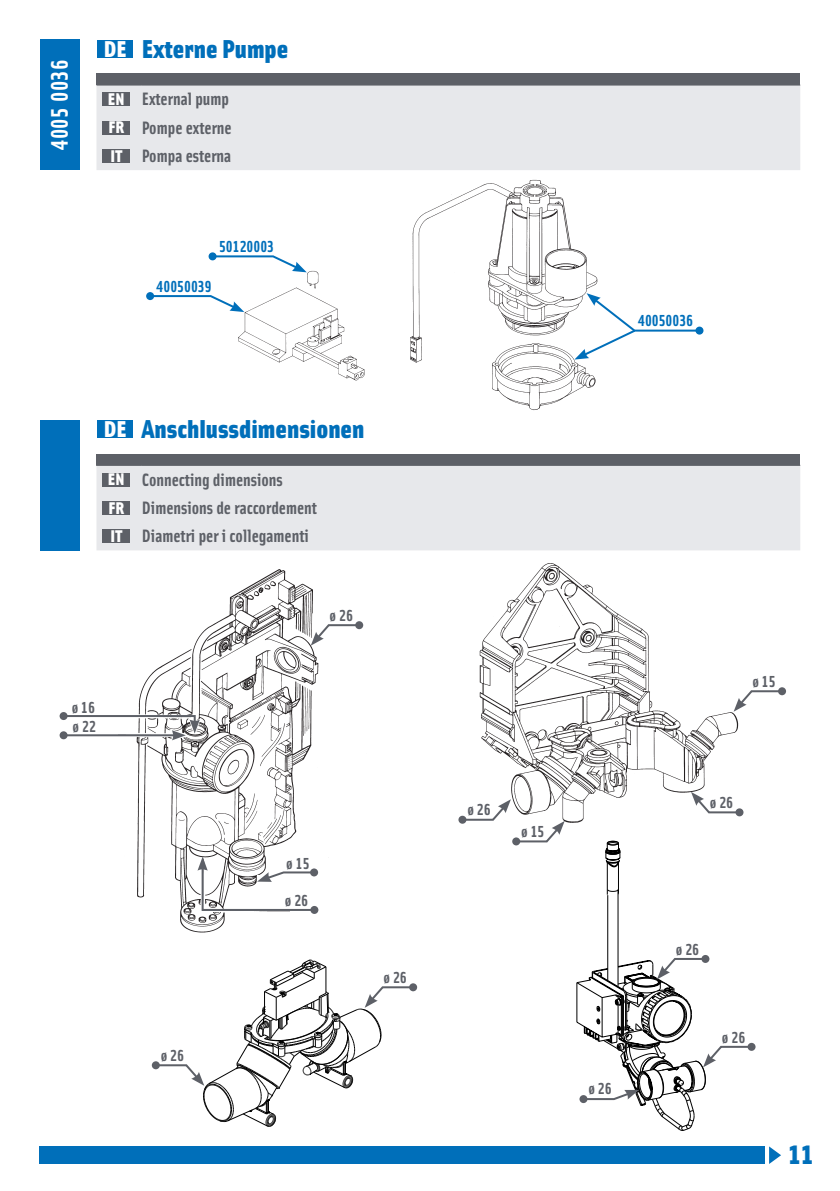
<style>
.page{position:relative;width:840px;height:1191px;background:#fff}
.page>*{position:absolute;margin:0;border:0;box-sizing:border-box;transform-origin:0 0}
.t1{font:26.8px "Solex Black Lining";color:#006fba}
.t2{font:26px "Solex Black Lining";color:#006fba}
.t3{font:24px "Solex Bold Lining";letter-spacing:.02em;color:#fff}
.t4{font:18px/28.4px "Solex Bold Lining";color:#5d6067}
.t5{font:16px/19.2px "Solex Bold Lining";color:#5d6067}
.t6{font:16px "Solex Bold Lining";color:#006fba}
.s1{font-size:23px;color:#fff}
.s2{font-family:"Solex Black Lining";font-size:17px;color:#fff}
</style>
<div class="page">
<img style="left:238px;top:270px;width:127px;height:111px">
<img style="left:410px;top:179px;width:188px;height:232px">
<img style="left:136px;top:569px;width:183px;height:364px">
<img style="left:479px;top:563px;width:261px;height:260px">
<div style="left:290px;top:894px;width:23px;height:25px;background:#fff"></div>
<svg style="left:574px;top:293px;width:127px;height:66px"></svg>
<svg style="left:208px;top:252px;width:8px;height:8px"></svg>
<svg style="left:210px;top:254px;width:96px;height:18px"></svg>
<svg style="left:146px;top:292px;width:8px;height:8px"></svg>
<svg style="left:148px;top:294px;width:96px;height:18px"></svg>
<svg style="left:777px;top:687px;width:8px;height:8px"></svg>
<svg style="left:733px;top:689px;width:50px;height:22px"></svg>
<svg style="left:154px;top:959px;width:261px;height:168px"></svg>
<div style="left:512px;top:837px;width:8px;height:8px;background:#5d6067;border-radius:50%"></div>
<svg style="left:460px;top:799px;width:104px;height:44px"></svg>
<div style="left:735px;top:808px;width:8px;height:8px;background:#5d6067;border-radius:50%"></div>
<svg style="left:690px;top:792px;width:51px;height:22px"></svg>
<svg style="left:576px;top:840px;width:177px;height:291px"></svg>
<svg style="left:310px;top:613px;width:54px;height:34px"></svg>
<div style="left:310px;top:906px;width:8px;height:8px;background:#5d6067;border-radius:50%"></div>
<svg style="left:197px;top:856px;width:119px;height:56px"></svg>
<div style="left:60px;top:712px;width:8px;height:8px;background:#5d6067;border-radius:50%"></div>
<div style="left:60px;top:731px;width:8px;height:8px;background:#5d6067;border-radius:50%"></div>
<svg style="left:62px;top:714px;width:139px;height:27px"></svg>
<div style="left:40px;top:1146px;width:724px;height:18px;background:#006fba"></div>
<svg style="left:769px;top:1146px;width:11px;height:18px"></svg>
<div style="left:40px;top:40px;width:39px;height:130px;background:#006fba"></div>
<div style="left:96px;top:74px;width:703px;height:11px;background:#5d6067"></div>
<div style="left:96px;top:86px;width:703px;height:84px;background:#e7e8eb"></div>
<hr style="left:96px;top:85px;width:46px;height:1px;background:#5d6067">
<hr style="left:142px;top:85px;width:657px;height:1px;background:#5d6067">
<div style="left:97px;top:40px;width:36px;height:18px;background:#006fba"></div>
<div style="left:103px;top:92px;width:27px;height:14px;background:#5d6067"></div>
<div style="left:103px;top:121px;width:27px;height:13px;background:#5d6067"></div>
<div style="left:103px;top:149px;width:27px;height:14px;background:#5d6067"></div>
<div style="left:40px;top:420px;width:39px;height:130px;background:#006fba"></div>
<div style="left:96px;top:454px;width:703px;height:11px;background:#5d6067"></div>
<div style="left:96px;top:466px;width:703px;height:84px;background:#e7e8eb"></div>
<hr style="left:96px;top:465px;width:46px;height:1px;background:#5d6067">
<hr style="left:142px;top:465px;width:657px;height:1px;background:#5d6067">
<div style="left:97px;top:420px;width:36px;height:18px;background:#006fba"></div>
<div style="left:103px;top:473px;width:27px;height:13px;background:#5d6067"></div>
<div style="left:103px;top:501px;width:27px;height:13px;background:#5d6067"></div>
<div style="left:103px;top:529px;width:27px;height:14px;background:#5d6067"></div>
<h3 class="t3" style="left:44px;top:150px;width:92px;rotate:-90deg">4005 0036</h3>
<h2 class="t2" style="left:104px;top:30px;width:186px"><span class="s1">DE</span> Externe Pumpe</h2>
<p class="t4" style="left:108px;top:84px;width:125px"><span class="s2">EN</span> External pump<br><span class="s2">FR</span> Pompe externe<br><span class="s2">IT</span> Pompa esterna</p>
<p class="t6" style="left:219px;top:236px;width:57px">50120003</p>
<p class="t6" style="left:156px;top:276px;width:57px">40050039</p>
<h2 class="t2" style="left:104px;top:411px;width:262px"><span class="s1">DE</span> Anschlussdimensionen</h2>
<p class="t4" style="left:108px;top:464px;width:210px"><span class="s2">EN</span> Connecting dimensions<br><span class="s2">FR</span> Dimensions de raccordement<br><span class="s2">IT</span> Diametri per i collegamenti</p>
<p class="t5" style="left:329px;top:605px;width:25px">ø 26</p>
<p class="t5" style="left:72px;top:697px;width:26px">ø 16 ø 22</p>
<p class="t5" style="left:161px;top:1045px;width:25px">ø 26</p>
<p class="t5" style="left:286px;top:853px;width:25px">ø 15</p>
<p class="t5" style="left:285px;top:890px;width:25px">ø 26</p>
<p class="t5" style="left:383px;top:967px;width:25px">ø 26</p>
<p class="t6" style="left:637px;top:310px;width:57px">40050036</p>
<p class="t5" style="left:467px;top:799px;width:25px">ø 26</p>
<p class="t5" style="left:521px;top:821px;width:25px">ø 15</p>
<p class="t5" style="left:588px;top:1078px;width:25px">ø 26</p>
<p class="t5" style="left:752px;top:671px;width:25px">ø 15</p>
<p class="t5" style="left:709px;top:792px;width:25px">ø 26</p>
<p class="t5" style="left:675px;top:939px;width:25px">ø 26</p>
<p class="t5" style="left:721px;top:1026px;width:25px">ø 26</p>
<h1 class="t1" style="left:787px;top:1135px;width:27px">11</h1>
</div>
